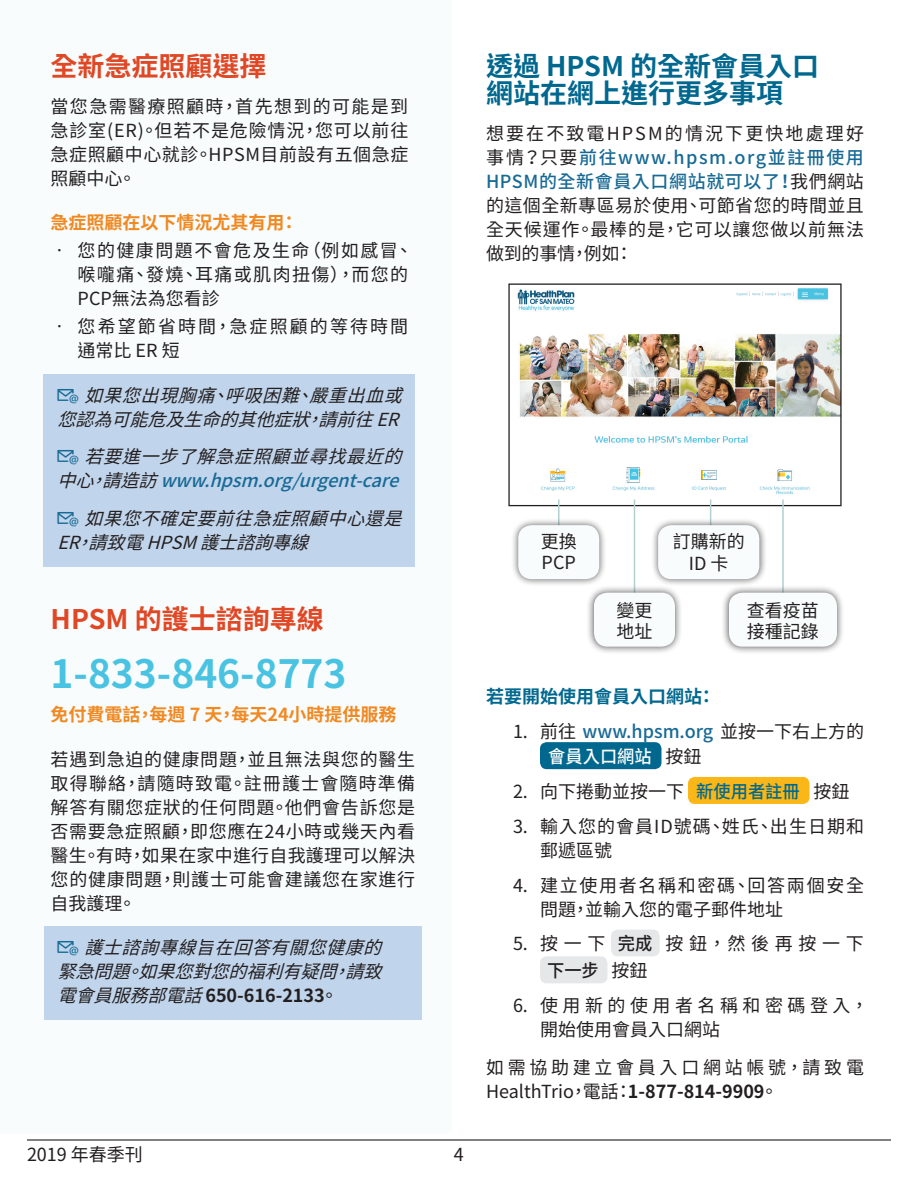
<style>
.page{position:relative;width:918px;height:1188px;background:#fff}
.page>*{position:absolute;margin:0;border:0;box-sizing:border-box;transform-origin:0 0}
.t1{font:700 39px "Source Han Sans TW";color:#49c3e1}
.t2{font:700 27px/27px "Source Han Sans TW";color:#00688f}
.t3{font:700 27px "Source Han Sans TW";color:#e04825}
.t4{font:18px/24px "Source Han Sans TW";letter-spacing:.04em;color:#231f20;text-align:justify}
.t5{font:italic 18px/24px "Source Han Sans TW";color:#231f20;text-align:right}
.t6{font:18px/25.2px "Source Han Sans TW";color:#231f20}
.t7{font:18px/24px "Source Han Sans TW";letter-spacing:.205em;color:#231f20}
.t8{font:18px/24px "Source Han Sans TW";letter-spacing:.075em;color:#231f20}
.t9{font:italic 500 18px/24px "Source Han Sans TW";color:#186a95;text-align:right}
.t10{font:700 18px "Source Han Sans TW";color:#f08921}
.t11{font:18px/24px "Source Han Sans TW";letter-spacing:.095em;color:#231f20}
.t12{font:18px/24px "Source Han Sans TW";letter-spacing:.25em;color:#231f20}
.t13{font:18px/24px "Source Han Sans TW";letter-spacing:.115em;color:#231f20}
.t14{font:18px/26.7px "Source Han Sans TW";letter-spacing:.315em;color:#231f20}
.t15{font:700 18px "Source Han Sans TW";color:#00688f}
.s1{font-weight:400;color:#231f20}
.s2{font-weight:700;font-style:normal}
.s3{font-style:normal}
.s4{font-weight:500;color:#186a95}
.s5{font-weight:500;color:#fff}
.s6{font-weight:500;color:#00688f}
.s7{font-weight:500}
.s8{font-weight:700}
</style>
<div class="page">
<hr style="left:27px;top:1139px;width:864px;height:2px;background:#57585a">
<div style="left:540px;top:742px;width:122px;height:27px;background:#00688f;border-radius:7px"></div>
<div style="left:688px;top:777px;width:122px;height:27px;background:#fbb717;border-radius:7px"></div>
<div style="left:611px;top:930px;width:49px;height:26px;background:#e6e7e9;border-radius:7px"></div>
<div style="left:540px;top:956px;width:68px;height:27px;background:#e6e7e9;border-radius:7px"></div>
<div style="left:44px;top:374px;width:371px;height:69px;background:#c0d4eb"></div>
<div style="left:44px;top:435px;width:371px;height:70px;background:#c0d4eb"></div>
<div style="left:44px;top:497px;width:371px;height:69px;background:#c0d4eb"></div>
<div style="left:44px;top:926px;width:378px;height:93px;background:#c0d4eb"></div>
<img style="left:517px;top:288px;width:323px;height:216px">
<div style="left:508px;top:283px;width:334px;height:223px;border:1px solid #231f20"></div>
<hr style="left:634px;top:500px;width:1px;height:104px;background:#b2d0d0">
<hr style="left:558px;top:500px;width:2px;height:36px;background:#b2d0d0">
<hr style="left:782px;top:500px;width:2px;height:104px;background:#b2d0d0">
<svg style="left:710px;top:499px;width:1px;height:18px"></svg>
<div style="left:510px;top:517px;width:97px;height:70px;background:#231f20;opacity:.75"></div>
<div style="left:518px;top:525px;width:81px;height:54px;background:#f9fcfc;border-radius:14px"></div>
<div style="left:586px;top:585px;width:97px;height:69px;background:#231f20;opacity:.75"></div>
<div style="left:594px;top:593px;width:81px;height:54px;background:#f9fcfc;border-radius:14px"></div>
<div style="left:650px;top:517px;width:117px;height:70px;background:#231f20;opacity:.75"></div>
<div style="left:658px;top:525px;width:101px;height:54px;background:#f9fcfc;border-radius:14px"></div>
<div style="left:721px;top:585px;width:124px;height:69px;background:#231f20;opacity:.75"></div>
<div style="left:729px;top:593px;width:108px;height:54px;background:#f9fcfc;border-radius:14px"></div>
<h2 class="t3" style="left:51px;top:50px;width:217px">全新急症照顧選擇</h2>
<p class="t4" style="left:51px;top:95px;width:359px">當您急需醫療照顧時，首先想到的可能是到急診室(ER)。但若不是危險情況，您可以前往急症照顧中心就診。HPSM目前設有五個急症照顧中心。</p>
<p class="t10" style="left:51px;top:213px;width:249px">急症照顧在以下情況尤其有用：</p>
<p class="t8" style="left:78px;top:239px;width:337px;text-indent:-27px">• 您的健康問題不會危及生命（例如感冒、喉嚨痛、發燒、耳痛或肌肉扭傷），而您的<br>PCP無法為您看診</p>
<p class="t13" style="left:78px;top:315px;width:332px;text-indent:-27px">• 您希望節省時間，急症照顧的等待時間通常比 ER 短</p>
<p class="t5" style="left:57px;top:383px;width:360px">如果您出現胸痛、呼吸困難、嚴重出血或您認為可能危及生命的其他症狀，請前往ER</p>
<p class="t9" style="left:57px;top:445px;width:360px"><span class="s1">若要進一步了解急症照顧並尋找最近的中心，請造訪</span> www.hpsm.org/urgent-care</p>
<p class="t5" style="left:57px;top:506px;width:360px;text-align:left;text-indent:27px">如果您不確定要前往急症照顧中心還是<br>ER，請致電HPSM護士諮詢專線</p>
<h2 class="t3" style="left:51px;top:604px;width:275px">HPSM 的護士諮詢專線</h2>
<h1 class="t1" style="left:51px;top:651px;width:297px">1-833-846-8773</h1>
<p class="t10" style="left:51px;top:705px;width:347px">免付費電話，每週 7 天，每天24小時提供服務</p>
<p class="t4" style="left:51px;top:747px;width:366px">若遇到急迫的健康問題，並且無法與您的醫生取得聯絡，請隨時致電。註冊護士會隨時準備解答有關您症狀的任何問題。他們會告訴您是否需要急症照顧，即您應在24小時或幾天內看醫生。有時，如果在家中進行自我護理可以解決您的健康問題，則護士可能會建議您在家進行自我護理。</p>
<p class="t5" style="left:57px;top:936px;width:339px;text-align:justify;text-indent:27px">護士諮詢專線旨在回答有關您健康的緊急問題。如果您對您的福利有疑問，請致電會員服務部電話<span class="s2">650-616-2133</span><span class="s3">。</span></p>
<p class="t6" style="left:27px;top:1142px;width:117px">2019 年春季刊</p>
<p class="t4" style="left:454px;top:1143px;width:11px">4</p>
<h2 class="t2" style="left:486px;top:53px;width:335px">透過 HPSM 的全新會員入口網站在網上進行更多事項</h2>
<p class="t4" style="left:486px;top:122px;width:379px">想要在不致電HPSM的情況下更快地處理好事情？只要<span class="s4">前往www.hpsm.org並註冊使用HPSM的全新會員入口網站就可以了！</span>我們網站的這個全新專區易於使用、可節省您的時間並且全天候運作。最棒的是，它可以讓您做以前無法做到的事情，例如：</p>
<p class="t4" style="left:541px;top:532px;width:37px;line-height:21px">更換<br>PCP</p>
<p class="t4" style="left:616px;top:600px;width:37px;line-height:21px">變更地址</p>
<p class="t4" style="left:673px;top:532px;width:73px;line-height:21px;text-align:center">訂購新的<br>ID 卡</p>
<p class="t6" style="left:747px;top:600px;width:73px;line-height:21px">查看疫苗接種記錄</p>
<p class="t15" style="left:486px;top:686px;width:231px">若要開始使用會員入口網站：</p>
<p class="t6" style="left:548px;top:719px;width:317px;text-indent:-35px">1. 前往 <span class="s4">www.hpsm.org</span> 並按一下右上方的<span class="s5">會員入口網站</span> 按鈕</p>
<p class="t6" style="left:513px;top:779px;width:338px">2. 向下捲動並按一下 <span class="s6">新使用者註冊</span> 按鈕</p>
<p class="t4" style="left:540px;top:815px;width:326px;text-indent:-27px">3. 輸入您的會員ID號碼、姓氏、出生日期和郵遞區號</p>
<p class="t11" style="left:540px;top:873px;width:326px;text-indent:-27px">4. 建立使用者名稱和密碼、回答兩個安全問題，並輸入您的電子郵件地址</p>
<p class="t14" style="left:547px;top:931px;width:318px;text-indent:-34px">5. 按一下 <span class="s7">完成</span> 按鈕，然後再按一下<span class="s7">下一步</span> 按鈕</p>
<p class="t12" style="left:540px;top:994px;width:330px;text-indent:-27px">6. 使用新的使用者名稱和密碼登入，開始使用會員入口網站</p>
<p class="t7" style="left:486px;top:1055px;width:380px">如需協助建立會員入口網站帳號，請致電<br>HealthTrio，電話：<span class="s8">1-877-814-9909</span>。</p>
</div>
